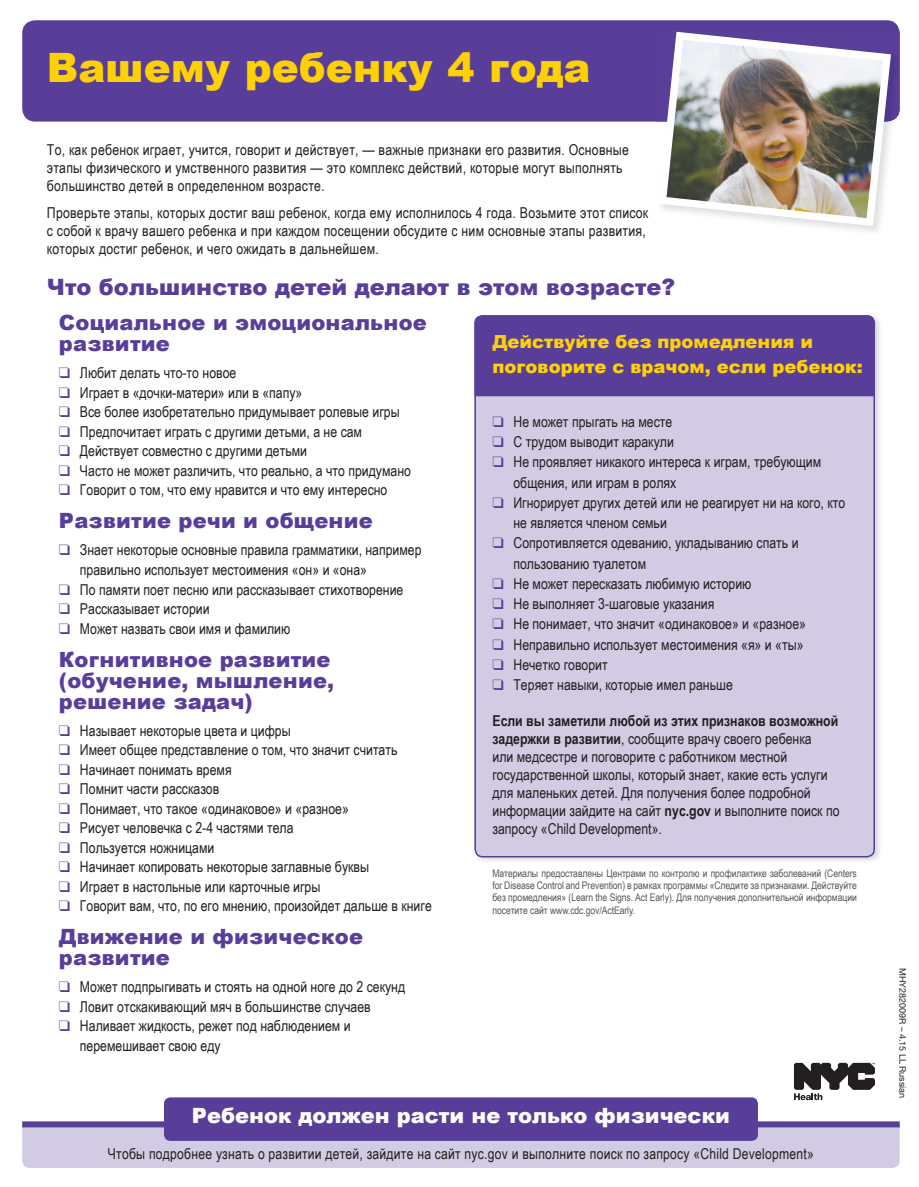
<style>
.page{position:relative;width:919px;height:1187px;background:#fff}
.page>*{position:absolute;margin:0;border:0;box-sizing:border-box;transform-origin:0 0}
.t1{font:900 40.5px "Arial";color:#fed105}
.t2{font:900 22.5px "Arial";color:#593e99}
.t3{font:900 21px/21px "Arial";letter-spacing:.01em;color:#593e99}
.t4{font:900 21px "Arial";color:#fff}
.t5{font:900 18px/25.5px "Arial";color:#fed105}
.t6{font:15px/18px "Arial Narrow";color:#231f20}
.t7{font:10.5px/12.1px "Arial Narrow";letter-spacing:-.005em;color:#57585a;text-align:justify}
.t8{font:9px "Helvetica Neue LT Std";color:#231f20}
.s1{color:#593e99}
.s2{font-weight:700}
</style>
<div class="page">
<div style="left:22px;top:20px;width:878px;height:102px;background:#593e99;border-radius:13px"></div>
<img style="left:657px;top:30px;width:243px;height:92px">
<svg style="left:658px;top:32px;width:233px;height:194px"></svg>
<div style="left:22px;top:1126px;width:878px;height:41px;background:#d1cbe4"></div>
<svg style="left:22px;top:1121px;width:878px;height:5px"></svg>
<div style="left:164px;top:1096px;width:594px;height:44px;background:#593e99;border-radius:6px"></div>
<img style="left:667px;top:40px;width:216px;height:178px">
<div style="left:474px;top:315px;width:401px;height:540px;background:#d1cbe4;border-radius:8px"></div>
<div style="left:477px;top:315px;width:398px;height:81px;background:#593e99"></div>
<div style="left:474px;top:315px;width:401px;height:542px;border:2px solid #593e99;border-radius:8px"></div>
<svg style="left:794px;top:1062px;width:81px;height:37px"></svg>
<h1 class="t1" style="left:47px;top:38px;width:545px">Вашему ребенку 4 года</h1>
<p class="t6" style="left:47px;top:140px;width:584px">То, как ребенок играет, учится, говорит и действует, — важные признаки его развития. Основные этапы физического и умственного развития — это комплекс действий, которые могут выполнять большинство детей в определенном возрасте.</p>
<p class="t6" style="left:47px;top:203px;width:603px">Проверьте этапы, которых достиг ваш ребенок, когда ему исполнилось 4 года. Возьмите этот список с собой к врачу вашего ребенка и при каждом посещении обсудите с ним основные этапы развития, которых достиг ребенок, и чего ожидать в дальнейшем.</p>
<h2 class="t2" style="left:47px;top:271px;width:630px">Что большинство детей делают в этом возрасте?</h2>
<h3 class="t3" style="left:59px;top:311px;width:369px">Социальное и эмоциональное развитие</h3>
<p class="t6" style="left:59px;top:363px;width:179px"><span class="s1">❑</span> Любит делать что-то новое</p>
<p class="t6" style="left:59px;top:383px;width:245px"><span class="s1">❑</span> Играет в «дочки-матери» или в «папу»</p>
<p class="t6" style="left:59px;top:402px;width:342px"><span class="s1">❑</span> Все более изобретательно придумывает ролевые игры</p>
<p class="t6" style="left:59px;top:422px;width:305px"><span class="s1">❑</span> Предпочитает играть с другими детьми, а не сам</p>
<p class="t6" style="left:59px;top:441px;width:250px"><span class="s1">❑</span> Действует совместно с другими детьми</p>
<p class="t6" style="left:59px;top:461px;width:354px"><span class="s1">❑</span> Часто не может различить, что реально, а что придумано</p>
<p class="t6" style="left:59px;top:480px;width:330px"><span class="s1">❑</span> Говорит о том, что ему нравится и что ему интересно</p>
<h3 class="t3" style="left:59px;top:509px;width:315px">Развитие речи и общение</h3>
<p class="t6" style="left:80px;top:539px;width:343px;line-height:19.5px;text-indent:-21px"><span class="s1">❑</span> Знает некоторые основные правила грамматики, например правильно использует местоимения «он» и «она»</p>
<p class="t6" style="left:59px;top:579px;width:346px"><span class="s1">❑</span> По памяти поет песню или рассказывает стихотворение</p>
<p class="t6" style="left:59px;top:599px;width:152px"><span class="s1">❑</span> Рассказывает истории</p>
<p class="t6" style="left:59px;top:618px;width:233px"><span class="s1">❑</span> Может назвать свои имя и фамилию</p>
<h3 class="t3" style="left:59px;top:647px;width:277px">Когнитивное развитие (обучение, мышление, решение задач)</h3>
<p class="t6" style="left:59px;top:720px;width:233px"><span class="s1">❑</span> Называет некоторые цвета и цифры</p>
<p class="t6" style="left:59px;top:740px;width:340px"><span class="s1">❑</span> Имеет общее представление о том, что значит считать</p>
<p class="t6" style="left:59px;top:759px;width:174px"><span class="s1">❑</span> Начинает понимать время</p>
<p class="t6" style="left:59px;top:779px;width:162px"><span class="s1">❑</span> Помнит части рассказов</p>
<p class="t6" style="left:59px;top:798px;width:292px"><span class="s1">❑</span> Понимает, что такое «одинаковое» и «разное»</p>
<p class="t6" style="left:59px;top:818px;width:236px"><span class="s1">❑</span> Рисует человечка с 2-4 частями тела</p>
<p class="t6" style="left:59px;top:837px;width:157px"><span class="s1">❑</span> Пользуется ножницами</p>
<p class="t6" style="left:59px;top:857px;width:312px"><span class="s1">❑</span> Начинает копировать некоторые заглавные буквы</p>
<p class="t6" style="left:59px;top:876px;width:263px"><span class="s1">❑</span> Играет в настольные или карточные игры</p>
<p class="t6" style="left:59px;top:896px;width:374px"><span class="s1">❑</span> Говорит вам, что, по его мнению, произойдет дальше в книге</p>
<h3 class="t3" style="left:59px;top:925px;width:306px">Движение и физическое развитие</h3>
<p class="t6" style="left:59px;top:977px;width:348px"><span class="s1">❑</span> Может подпрыгивать и стоять на одной ноге до 2 секунд</p>
<p class="t6" style="left:59px;top:996px;width:313px"><span class="s1">❑</span> Ловит отскакивающий мяч в большинстве случаев</p>
<p class="t6" style="left:80px;top:1015px;width:272px;line-height:19.5px;text-indent:-21px"><span class="s1">❑</span> Наливает жидкость, режет под наблюдением и перемешивает свою еду</p>
<p class="t5" style="left:492px;top:328px;width:372px">Действуйте без промедления и поговорите с врачом, если ребенок:</p>
<p class="t6" style="left:492px;top:412px;width:181px"><span class="s1">❑</span> Не может прыгать на месте</p>
<p class="t6" style="left:492px;top:432px;width:183px"><span class="s1">❑</span> С трудом выводит каракули</p>
<p class="t6" style="left:513px;top:451px;width:309px;line-height:20.2px;text-indent:-21px"><span class="s1">❑</span> Не проявляет никакого интереса к играм, требующим общения, или играм в ролях</p>
<p class="t6" style="left:513px;top:491px;width:333px;line-height:20.2px;text-indent:-21px"><span class="s1">❑</span> Игнорирует других детей или не реагирует ни на кого, кто не является членом семьи</p>
<p class="t6" style="left:513px;top:532px;width:287px;line-height:20.2px;text-indent:-21px"><span class="s1">❑</span> Сопротивляется одеванию, укладыванию спать и пользованию туалетом</p>
<p class="t6" style="left:492px;top:574px;width:260px"><span class="s1">❑</span> Не может пересказать любимую историю</p>
<p class="t6" style="left:492px;top:594px;width:223px"><span class="s1">❑</span> Не выполняет 3-шаговые указания</p>
<p class="t6" style="left:492px;top:614px;width:315px"><span class="s1">❑</span> Не понимает, что значит «одинаковое» и «разное»</p>
<p class="t6" style="left:492px;top:634px;width:313px"><span class="s1">❑</span> Неправильно использует местоимения «я» и «ты»</p>
<p class="t6" style="left:492px;top:655px;width:117px"><span class="s1">❑</span> Нечетко говорит</p>
<p class="t6" style="left:492px;top:675px;width:242px"><span class="s1">❑</span> Теряет навыки, которые имел раньше</p>
<p class="t6" style="left:492px;top:711px;width:349px"><span class="s2">Если вы заметили любой из этих признаков возможной задержки в развитии</span>, сообщите врачу своего ребенка<br>или медсестре и поговорите с работником местной государственной школы, который знает, какие есть услуги для маленьких детей. Для получения более подробной информации зайдите на сайт <span class="s2">nyc.gov</span> и выполните поиск по запросу «Child Development».</p>
<p class="t7" style="left:492px;top:866px;width:366px">Материалы предоставлены Центрами по контролю и профилактике заболеваний (Centers for Disease Control and Prevention) в рамках программы «Следите за признаками. Действуйте без промедления» (Learn the Signs. Act Early). Для получения дополнительной информации посетите сайт www.cdc.gov/ActEarly.</p>
<h3 class="t4" style="left:192px;top:1099px;width:540px">Ребенок должен расти не только физически</h3>
<p class="t6" style="left:108px;top:1143px;width:707px">Чтобы подробнее узнать о развитии детей, зайдите на сайт nyc.gov и выполните поиск по запросу «Child Development»</p>
<p class="t8" style="left:908px;top:967px;width:132px;rotate:90deg">MHY282009R – 4.15 LL Russian</p>
</div>
